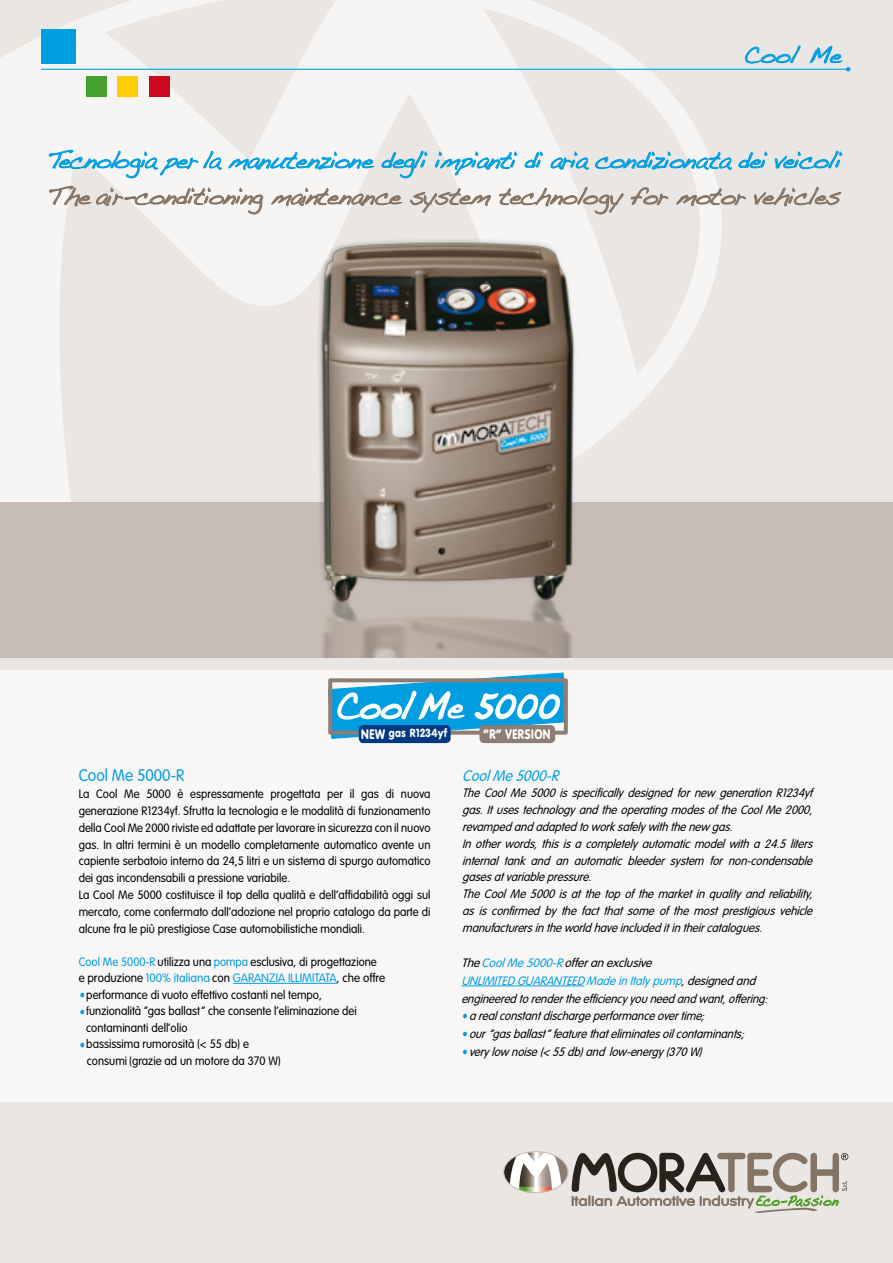
<style>
.page{position:relative;width:893px;height:1263px;background:#e9e6e3}
.page>*{position:absolute;margin:0;border:0;box-sizing:border-box;transform-origin:0 0}
.t1{font:700 36px "Tekton Pro";color:#009ee0;scale:.95 1}
.t2{font:24px "Handwriting Dakota";letter-spacing:-.04em;color:#009ee0}
.t3{font:24px "Handwriting Dakota";letter-spacing:-.03em;color:#857364}
.t4{font:300 16.5px "VAG Rounded Std";color:#009ee0;scale:.95 1}
.t5{font:italic 300 15px "VAG Rounded Std";color:#009ee0;scale:.95 1}
.t6{font:900 13.65px "VAG Rounded Std";letter-spacing:.05em;color:#fff;scale:.8 1}
.t7{font:300 12px/16.8px "VAG Rounded Std";color:#000;text-align:justify;scale:.95 1}
.t8{font:italic 300 12px/16.8px "VAG Rounded Std";color:#000;text-align:justify;scale:.95 1}
.t9{font:italic 300 12px/18px "VAG Rounded Std";color:#000}
.t10{font:300 12px "VAG Rounded Std";color:#009ee0}
.t11{font:900 11.55px "VAG Rounded Std";letter-spacing:.05em;color:#fff;scale:.88 1}
.s1{font-size:13.65px}
.s2{color:#009ee0}
.s3{color:#000}
.s4{font-size:11.25px}
</style>
<div class="page">
<svg style="left:0;top:0;width:722px;height:502px"></svg>
<div style="left:0;top:502px;width:893px;height:156px;background:#c8bdb6"></div>
<div style="left:0;top:670px;width:893px;height:431px;background:#f8f7f6"></div>
<svg style="left:504px;top:1151px;width:344px;height:62px"></svg>
<hr style="left:41px;top:69px;width:807px;height:1px;background:#009ee0">
<div style="left:41px;top:29px;width:34px;height:34px;background:#009ee0"></div>
<svg style="left:49px;top:42px;width:801px;height:176px"></svg>
<img style="left:314px;top:226px;width:265px;height:432px">
<svg style="left:328px;top:672px;width:239px;height:67px"></svg>
<div style="left:359px;top:725px;width:92px;height:18px;background:#003882;border-radius:5px"></div>
<hr style="left:233px;top:983px;width:104px;height:1px;background:#009ee0">
<hr style="left:461px;top:985px;width:123px;height:1px;background:#009ee0">
<div style="left:479px;top:725px;width:76px;height:18px;background:#8d7d74;border-radius:5px"></div>
<h2 class="t2" style="left:743px;top:40px;width:100px">Cool Me</h2>
<h2 class="t2" style="left:48px;top:146px;width:795px">Tecnologia per la manutenzione degli impianti di aria condizionata dei veicoli</h2>
<h2 class="t3" style="left:48px;top:182px;width:794px">The air-conditioning maintenance system technology for motor vehicles</h2>
<p class="t11" style="left:361px;top:726px;width:99px"><span class="s1">NEW</span> gas R1234yf</p>
<p class="t4" style="left:79px;top:766px;width:113px">Cool Me 5000-R</p>
<p class="t7" style="left:79px;top:786px;width:372px">La Cool Me 5000 è espressamente progettata per il gas di nuova generazione R1234yf. Sfrutta la tecnologia e le modalità di funzionamento della Cool Me 2000 riviste ed adattate per lavorare in sicurezza con il nuovo gas. In altri termini è un modello completamente automatico avente un capiente serbatoio interno da 24,5 litri e un sistema di spurgo automatico dei gas incondensabili a pressione variabile.</p>
<p class="t7" style="left:79px;top:887px;width:372px">La Cool Me 5000 costituisce il top della qualità e dell’affidabilità oggi sul mercato, come confermato dall’adozione nel proprio catalogo da parte di alcune fra le più prestigiose Case automobilistiche mondiali.</p>
<p class="t7" style="left:79px;top:953px;width:315px"><span class="s2">Cool Me 5000-R</span> utilizza una <span class="s2">pompa</span> esclusiva, di progettazione</p>
<p class="t10" style="left:79px;top:971px;width:308px"><span class="s3">e produzione</span> 100% italiana <span class="s3">con</span> GARANZIA ILLIMITATA<span class="s3">, che offre</span></p>
<p class="t1" style="left:79px;top:964px;width:10px">.</p>
<p class="t7" style="left:86px;top:986px;width:249px">performance di vuoto effettivo costanti nel tempo,</p>
<p class="t1" style="left:79px;top:981px;width:10px">.</p>
<p class="t7" style="left:86px;top:1003px;width:286px"><span class="s4">f</span>unzionalità “gas ballast” che consente l’eliminazione dei</p>
<p class="t7" style="left:86px;top:1019px;width:108px">contaminanti dell’olio</p>
<p class="t1" style="left:79px;top:1014px;width:10px">.</p>
<p class="t7" style="left:86px;top:1036px;width:173px">bassissima rumorosità (&lt; 55 db) e</p>
<p class="t7" style="left:87px;top:1052px;width:206px">consumi (grazie ad un motore da 370 W)</p>
<p class="t6" style="left:484px;top:726px;width:85px">“R” VERSION</p>
<p class="t5" style="left:462px;top:767px;width:108px">CoolMe5000-R</p>
<p class="t8" style="left:462px;top:785px;width:374px">The Cool Me 5000 is specifically designed for new generation R1234yf gas.ItusestechnologyandtheoperatingmodesoftheCoolMe2000, revampedandadaptedtoworksafelywiththenew gas.</p>
<p class="t8" style="left:462px;top:835px;width:374px">Inotherwords,thisisacompletelyautomaticmodelwitha24.5liters internal tank and an automatic bleeder system for non-condensable gasesatvariablepressure.</p>
<p class="t8" style="left:462px;top:886px;width:374px">TheCoolMe5000isatthetopofthemarketinqualityandreliability, as is confirmed by the fact that some of the most prestigious vehicle manufacturersintheworldhaveincludeditintheircatalogues.</p>
<p class="t9" style="left:461px;top:954px;width:195px">The <span class="s2">CoolMe5000-R</span> offeranexclusive</p>
<p class="t9" style="left:461px;top:972px;width:311px"><span class="s2">UNLIMITED GUARANTEED MadeinItalypump</span><span class="s4">,</span>designedand engineeredtorendertheefficiencyyouneedandwant,offering:</p>
<p class="t1" style="left:461px;top:986px;width:10px">.</p>
<p class="t8" style="left:469px;top:1007px;width:253px">arealconstantdischargeperformanceovertime;</p>
<p class="t1" style="left:461px;top:1004px;width:10px">.</p>
<p class="t8" style="left:469px;top:1025px;width:295px">our“gasballast”featurethateliminatesoilcontaminants;</p>
<p class="t1" style="left:461px;top:1022px;width:10px">.</p>
<p class="t8" style="left:469px;top:1043px;width:250px">verylow noise(&lt;55db) and low-energy(370W)</p>
</div>
